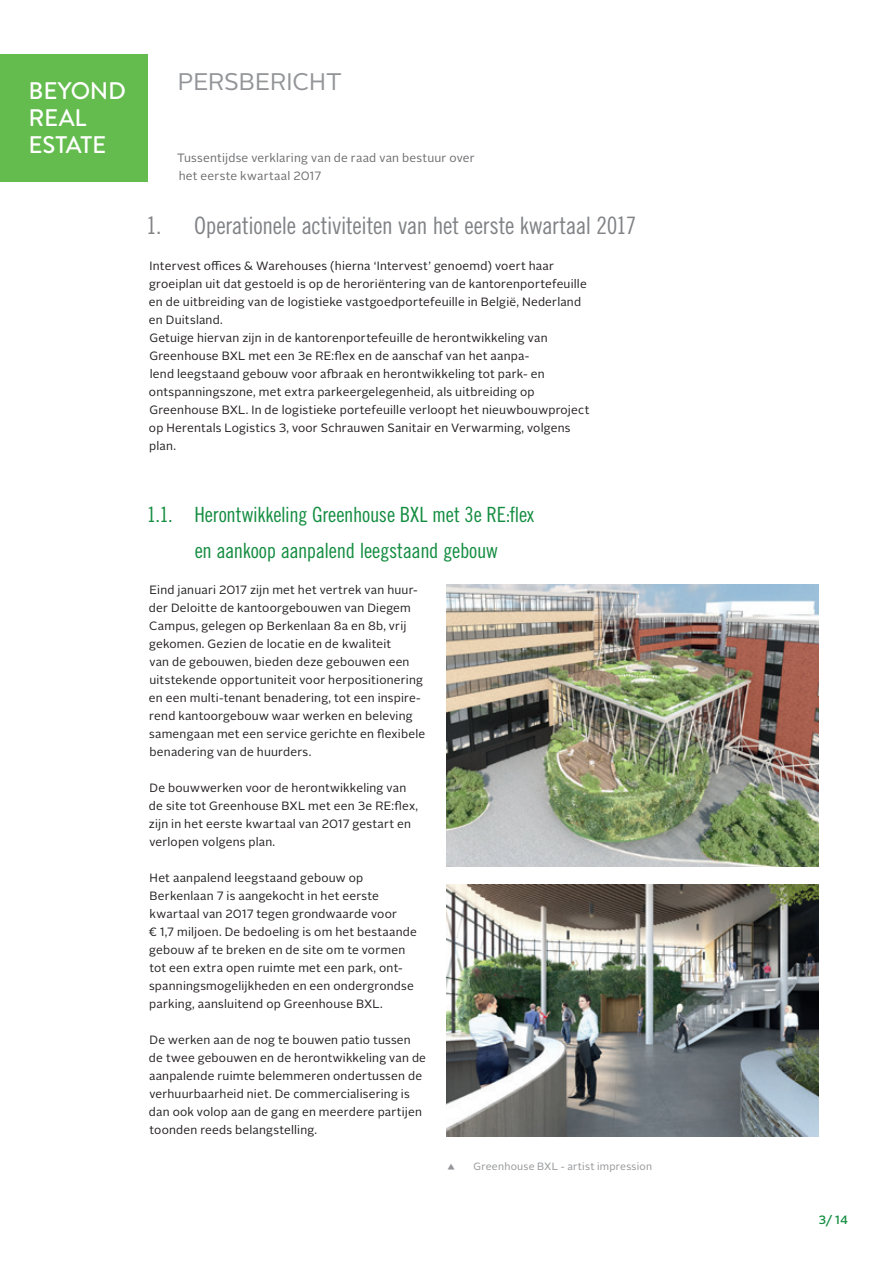
<style>
.page{position:relative;width:893px;height:1263px;background:#fff}
.page>*{position:absolute;margin:0;border:0;box-sizing:border-box;transform-origin:0 0}
.t1{font:24px "Trade Gothic LT Std Cn 18";letter-spacing:-.015em;color:#808285}
.t2{font:500 24px/27px "Brandon Grotesque";letter-spacing:-.005em;color:#fff}
.t3{font:24px "Alright Sans";letter-spacing:-.01em;color:#939598}
.t4{font:21px/36px "Trade Gothic LT Std Cn 18";letter-spacing:-.015em;color:#148d41;text-align:center}
.t5{font:12px/18px "Alright Sans";letter-spacing:.015em;color:#231f20}
.t6{font:12px/18px "Alright Sans";letter-spacing:.02em;color:#6c6d70}
.t7{font:500 12px "Alright Sans";color:#148d41}
.t8{font:10.5px "Alright Sans";letter-spacing:.02em;color:#939598}
</style>
<div class="page">
<div style="left:0;top:54px;width:148px;height:128px;background:#64bc4e"></div>
<img style="left:446px;top:585px;width:373px;height:281px">
<img style="left:446px;top:884px;width:373px;height:252px">
<h1 class="t2" style="left:29px;top:78px;width:99px">BEYOND<br>REAL<br>ESTATE</h1>
<h1 class="t3" style="left:178px;top:65px;width:165px">PERSBERICHT</h1>
<p class="t6" style="left:177px;top:149px;width:299px">Tussentijdse verklaring van de raad van bestuur over het eerste kwartaal 2017</p>
<h1 class="t1" style="left:146px;top:211px;width:491px">1. Operationele activiteiten van het eerste kwartaal 2017</h1>
<p class="t5" style="left:149px;top:257px;width:442px">Intervest offices &amp; Warehouses (hierna ‘Intervest’ genoemd) voert haar groeiplan uit dat gestoeld is op de heroriëntering van de kantorenportefeuille en de uitbreiding van de logistieke vastgoedportefeuille in België, Nederland en Duitsland.<br>Getuige hiervan zijn in de kantorenportefeuille de herontwikkeling van Greenhouse BXL met een 3e RE:flex en de aanschaf van het aanpa-<br>lend leegstaand gebouw voor afbraak en herontwikkeling tot park- en ontspanningszone, met extra parkeergelegenheid, als uitbreiding op Greenhouse BXL. In de logistieke portefeuille verloopt het nieuwbouwproject op Herentals Logistics 3, voor Schrauwen Sanitair en Verwarming, volgens plan.</p>
<h2 class="t4" style="left:147px;top:496px;width:389px">1.1. Herontwikkeling Greenhouse BXL met 3e RE:flex en aankoop aanpalend leegstaand gebouw</h2>
<p class="t5" style="left:149px;top:581px;width:278px">Eind januari 2017 zijn met het vertrek van huur&shy;der Deloitte de kantoorgebouwen van Diegem Campus, gelegen op Berkenlaan 8a en 8b, vrij gekomen. Gezien de locatie en de kwaliteit<br>van de gebouwen, bieden deze gebouwen een uitstekende opportuniteit voor herpositionering en een multi-tenant benadering, tot een inspire&shy;rend kantoorgebouw waar werken en beleving samengaan met een service gerichte en flexibele benadering van de huurders.</p>
<p class="t5" style="left:149px;top:779px;width:271px">De bouwwerken voor de herontwikkeling van de site tot Greenhouse BXL met een 3e RE:flex, zijn in het eerste kwartaal van 2017 gestart en verlopen volgens plan.</p>
<p class="t5" style="left:149px;top:869px;width:270px">Het aanpalend leegstaand gebouw op Berkenlaan 7 is aangekocht in het eerste kwartaal van 2017 tegen grondwaarde voor<br>€ 1,7 miljoen. De bedoeling is om het bestaande gebouw af te breken en de site om te vormen tot een extra open ruimte met een park, ont&shy;spanningsmogelijkheden en een ondergrondse parking, aansluitend op Greenhouse BXL.</p>
<p class="t5" style="left:149px;top:1031px;width:279px">De werken aan de nog te bouwen patio tussen de twee gebouwen en de herontwikkeling van de aanpalende ruimte belemmeren ondertussen de verhuurbaarheid niet. De commercialisering is dan ook volop aan de gang en meerdere partijen toonden reeds belangstelling.</p>
<p class="t8" style="left:446px;top:1159px;width:207px">▲ Greenhouse BXL - artist impression</p>
<p class="t7" style="left:819px;top:1212px;width:31px">3/ 14</p>
</div>
